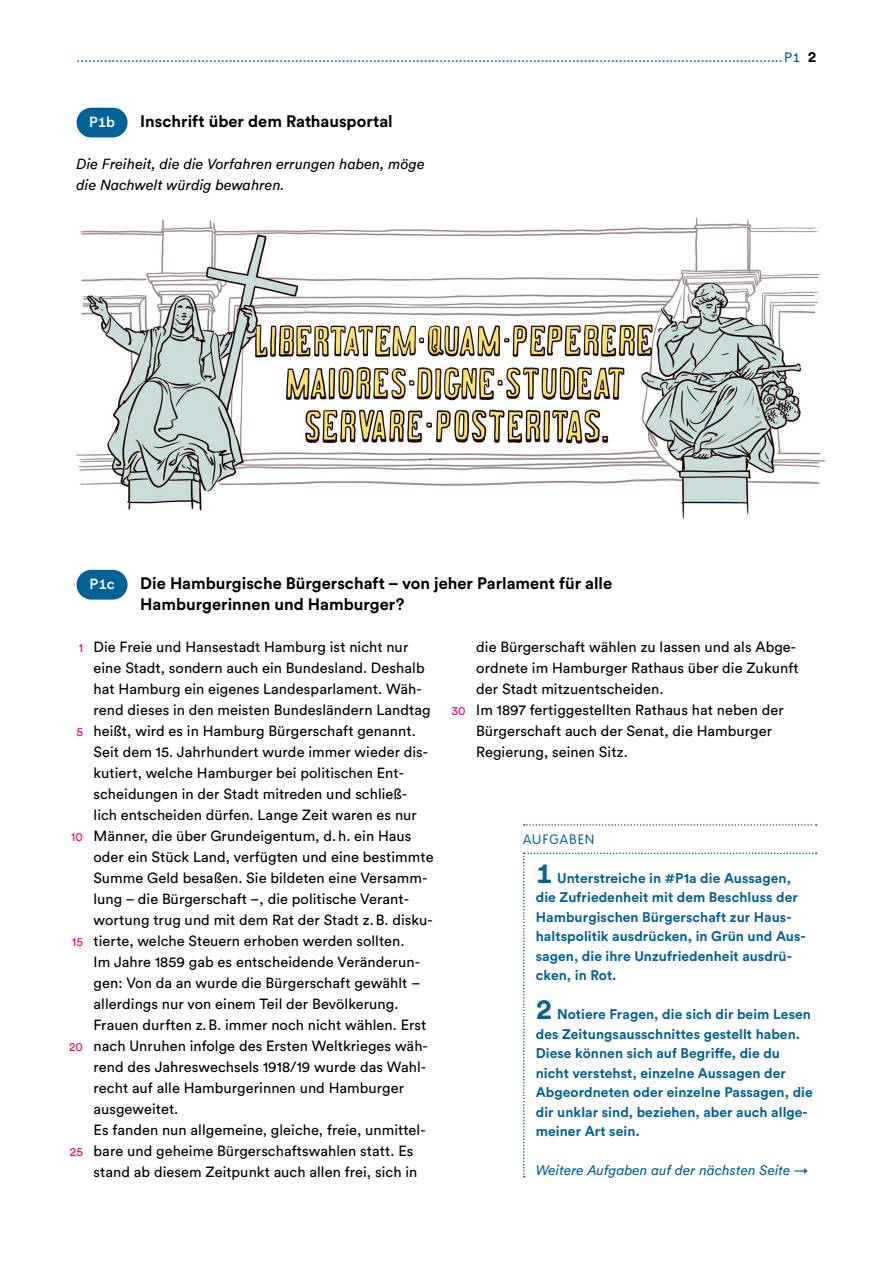
<style>
.page{position:relative;width:893px;height:1263px;background:#fff}
.page>*{position:absolute;margin:0;border:0;box-sizing:border-box;transform-origin:0 0}
._01__Headline_2{font:700 16.5px/21px "Circular Std";color:#000}
._03__Copy{font:14.7px/21px "Circular Std";letter-spacing:.005em;color:#000}
._03__Copy-2{font:italic 14.7px/21px "Circular";letter-spacing:.005em;color:#000}
._01__Headline_2-2{font:500 14.7px "Circular Std";color:#fff}
._03__Copy_Aufgaben{font:700 13.8px/19.5px "Circular Std";letter-spacing:.005em;color:#006296}
._03__Copy_Aufgaben-2{font:italic 13.8px "Circular";letter-spacing:.005em;color:#006296}
.t1{font:13.5px "Circular Std";color:#006296}
._02__Aufgaben_head{font:300 13.5px "VAG Rounded";letter-spacing:.1em;color:#006296}
.t2{font:12px "Circular Std";color:#e50075}
.s1{font-weight:700;font-size:15px;color:#000}
.s2{font-size:28.5px}
.s3{font-family:"Circular Std";font-style:normal}
</style>
<div class="page">
<svg style="left:523px;top:852px;width:294px;height:325px"></svg>
<div style="left:77px;top:108px;width:51px;height:29px;background:#006296;border-radius:15px"></div>
<img style="left:76px;top:218px;width:749px;height:300px">
<div style="left:77px;top:570px;width:51px;height:30px;background:#006296;border-radius:15px"></div>
<svg style="left:524px;top:824px;width:293px;height:2px"></svg>
<p class="t1" style="left:77px;top:49px;width:741px">.....................................................................................................................................................................................P1 <span class="s1">2</span></p>
<h2 class="_01__Headline_2-2" style="left:89px;top:113px;width:27px">P1b</h2>
<h2 class="_01__Headline_2" style="left:140px;top:111px;width:254px">Inschrift über dem Rathausportal</h2>
<p class="_03__Copy-2" style="left:76px;top:153px;width:350px">Die Freiheit, die die Vorfahren errungen haben, möge die Nachwelt würdig bewahren.</p>
<p class="t2" style="left:79px;top:641px;width:6px">1</p>
<p class="t2" style="left:76px;top:725px;width:8px">5</p>
<p class="t2" style="left:71px;top:830px;width:13px">10</p>
<p class="t2" style="left:72px;top:935px;width:12px">15</p>
<p class="t2" style="left:69px;top:1040px;width:15px">20</p>
<p class="t2" style="left:70px;top:1145px;width:14px">25</p>
<h2 class="_01__Headline_2-2" style="left:90px;top:575px;width:27px">P1c</h2>
<h2 class="_01__Headline_2" style="left:140px;top:573px;width:473px">Die Hamburgische Bürgerschaft – von jeher Parlament für alle<br>Hamburgerinnen und Hamburger?</h2>
<p class="_03__Copy" style="left:94px;top:636px;width:339px">Die Freie und Hansestadt Hamburg ist nicht nur eine Stadt, sondern auch ein Bundesland. Deshalb hat Hamburg ein eigenes Landesparlament. Wäh&shy;rend dieses in den meisten Bundesländern Landtag heißt, wird es in Hamburg Bürgerschaft genannt.</p>
<p class="_03__Copy" style="left:94px;top:741px;width:342px">Seit dem 15. Jahrhundert wurde immer wieder dis&shy;kutiert, welche Hamburger bei politischen Ent&shy;scheidungen in der Stadt mitreden und schließ&shy;lich entscheiden dürfen. Lange Zeit waren es nur Männer, die über Grundeigentum, d.h. ein Haus oder ein Stück Land, verfügten und eine bestimmte Summe Geld besaßen. Sie bildeten eine Versamm&shy;lung – die Bürgerschaft –, die politische Verant&shy;wortung trug und mit dem Rat der Stadt z.B. disku&shy;tierte, welche Steuern erhoben werden sollten.</p>
<p class="_03__Copy" style="left:94px;top:951px;width:336px">Im Jahre 1859 gab es entscheidende Veränderun&shy;gen: Von da an wurde die Bürgerschaft gewählt – allerdings nur von einem Teil der Bevölkerung.<br>Frauen durften z.B. immer noch nicht wählen. Erst nach Unruhen infolge des Ersten Weltkrieges wäh&shy;rend des Jahreswechsels 1918/19 wurde das Wahl&shy;recht auf alle Hamburgerinnen und Hamburger ausgeweitet.</p>
<p class="_03__Copy" style="left:94px;top:1119px;width:334px">Es fanden nun allgemeine, gleiche, freie, unmittel&shy;bare und geheime Bürgerschaftswahlen statt. Es stand ab diesem Zeitpunkt auch allen frei, sich in</p>
<p class="_03__Copy" style="left:476px;top:636px;width:324px">die Bürgerschaft wählen zu lassen und als Abge&shy;ordnete im Hamburger Rathaus über die Zukunft der Stadt mitzuentscheiden.</p>
<p class="_03__Copy" style="left:476px;top:699px;width:309px">Im 1897 fertiggestellten Rathaus hat neben der<br>Bürgerschaft auch der Senat, die Hamburger<br>Regierung, seinen Sitz.</p>
<p class="t2" style="left:452px;top:704px;width:16px">30</p>
<h3 class="_02__Aufgaben_head" style="left:523px;top:831px;width:73px">AUFGABEN</h3>
<p class="_03__Copy_Aufgaben" style="left:536px;top:868px;width:271px"><span class="s2">1</span> Unterstreiche in #P1a die Aussagen, die Zufriedenheit mit dem Beschluss der Hamburgischen Bürgerschaft zur Haus&shy;haltspolitik ausdrücken, in Grün und Aus&shy;sagen, die ihre Unzufriedenheit ausdrü&shy;cken, in Rot.</p>
<p class="_03__Copy_Aufgaben" style="left:536px;top:1004px;width:278px"><span class="s2">2</span> Notiere Fragen, die sich dir beim Lesen des Zeitungsausschnittes gestellt haben.<br>Diese können sich auf Begriffe, die du nicht verstehst, einzelne Aussagen der Abgeordneten oder einzelne Passagen, die dir unklar sind, beziehen, aber auch allge&shy;meiner Art sein.</p>
<p class="_03__Copy_Aufgaben-2" style="left:536px;top:1161px;width:274px">Weitere Aufgaben auf der nächsten Seite <span class="s3">→</span></p>
</div>
